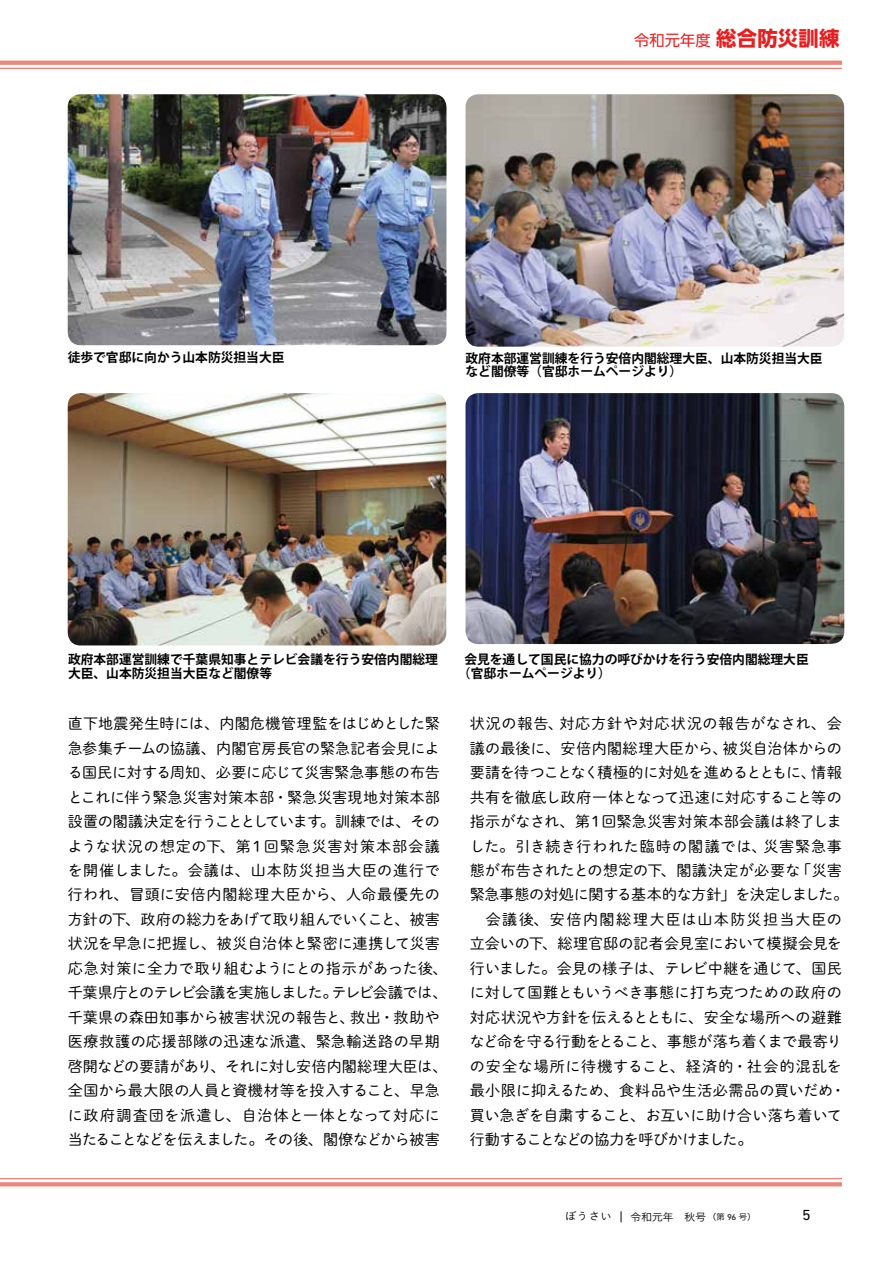
<style>
.page{position:relative;width:893px;height:1263px;background:#fff}
.page>*{position:absolute;margin:0;border:0;box-sizing:border-box;transform-origin:0 0}
.t1{font:700 20.4px "UD Shin Go NT Pro";letter-spacing:.01em;color:#e71f20}
.t2{font:15.15px/24.5px "Shuei M Go Std L";color:#000}
.t3{font:15.15px "Shuei M Go Std L";letter-spacing:-.05em;color:#000}
.t4{font:15.15px "Shuei M Go Std L";letter-spacing:.045em;color:#000}
.t5{font:15.15px "Shuei M Go Std L";letter-spacing:.06em;color:#000}
.t6{font:15.15px "Shuei M Go Std L";letter-spacing:-.03em;color:#000}
.t7{font:15.15px "Shuei M Go Std L";letter-spacing:-.025em;color:#000}
.t8{font:15.15px "Shuei M Go Std L";letter-spacing:.02em;color:#000}
.t9{font:15.15px "Shuei M Go Std L";letter-spacing:.035em;color:#000}
.t10{font:15.15px "Shuei M Go Std L";letter-spacing:.085em;color:#000}
.t11{font:15.15px "Shuei M Go Std L";letter-spacing:-.08em;color:#000}
.t12{font:15.15px "Shuei M Go Std L";letter-spacing:-.06em;color:#000}
.t13{font:15.15px "UD Shin Go NT Pro";letter-spacing:.01em;color:#e71f20}
.t14{font:14.85px "DIN Next LT Pro";color:#000;scale:1.07 1}
.t15{font:700 12.75px/13.8px "Koz Go Pro";color:#000}
.t16{font:10.65px "Koburina Go Std W3";letter-spacing:-.04em;color:#000;scale:1.06 1}
.t17{font:8.55px "Koburina Go Std W3";color:#000;scale:1.06 1}
.s1{font-family:"DIN Next LT Pro"}
</style>
<div class="page">
<svg style="left:1px;top:61px;width:841px;height:4px;background:#ed8a7e"></svg>
<hr style="left:0;top:68px;width:842px;height:1px;background:#ed867a">
<hr style="left:0;top:1178px;width:842px;height:1px;background:#ed867a">
<svg style="left:0;top:1182px;width:842px;height:4px;background:#ed8b80"></svg>
<img style="left:68px;top:94px;width:378px;height:251px">
<img style="left:465px;top:393px;width:379px;height:251px">
<img style="left:465px;top:94px;width:379px;height:253px">
<img style="left:68px;top:393px;width:378px;height:252px">
<h1 class="t1" style="left:716px;top:21px;width:125px">総合防災訓練</h1>
<p class="t13" style="left:634px;top:28px;width:78px">令和元年度</p>
<p class="t15" style="left:68px;top:352px;width:218px">徒歩で官邸に向かう山本防災担当大臣</p>
<p class="t15" style="left:465px;top:352px;width:359px">政府本部運営訓練を行う安倍内閣総理大臣、山本防災担当大臣など閣僚等（官邸ホームページより(</p>
<p class="t15" style="left:68px;top:653px;width:371px">政府本部運営訓練で千葉県知事とテレビ会議を行う安倍内閣総理大臣、山本防災担当大臣など閣僚等</p>
<p class="t2" style="left:68px;top:711px;width:374px;text-align:right">直下地震発生時には、内閣危機管理監をはじめとした緊急参集チームの協議、内閣官房長官の緊急記者会見による国民に対する周知、必要に応じて災害緊急事態の布告とこれに伴う緊急災害対策本部・緊急災害現地対策本部。訓練では、その</p>
<p class="t3" style="left:68px;top:810px;width:256px">設置の閣議決定を行うこととしています</p>
<p class="t5" style="left:68px;top:835px;width:374px">ような状況の想定の下、第１回緊急災害対策本部会議</p>
<p class="t4" style="left:68px;top:859px;width:374px">を開催しました。会議は、山本防災担当大臣の進行で</p>
<p class="t9" style="left:68px;top:884px;width:374px">行われ、冒頭に安倍内閣総理大臣から、人命最優先の</p>
<p class="t3" style="left:68px;top:908px;width:374px">方針の下、政府の総力をあげて取り組んでいくこと、被害</p>
<p class="t2" style="left:68px;top:931px;width:374px">状況を早急に把握し、被災自治体と緊密に連携して災害</p>
<p class="t8" style="left:68px;top:957px;width:381px">応急対策に全力で取り組むようにとの指示があった後、</p>
<p class="t12" style="left:331px;top:981px;width:118px">テレビ会議では、</p>
<p class="t11" style="left:68px;top:981px;width:271px">千葉県庁とのテレビ会議を実施しました。</p>
<p class="t2" style="left:68px;top:1004px;width:381px">千葉県の森田知事から被害状況の報告と、<br>医療救護の応援部隊の迅速な派遣、緊急輸送路の早期啓開などの要請があり、それに対し安倍内閣総理大臣は、全国から最大限の人員と資機材等を投入すること、早急に政府調査団を派遣し、自治体と一体となって対応に当たることなどを伝えました。その後、閣僚などから被害</p>
<p class="t2" style="left:350px;top:1004px;width:91px">救出・救助や</p>
<p class="t15" style="left:458px;top:653px;width:352px;text-indent:6px">会見を通して国民に協力の呼びかけを行う安倍内閣総理大臣（官邸ホームページより(</p>
<p class="t4" style="left:559px;top:712px;width:284px">対応方針や対応状況の報告がなされ、会</p>
<p class="t2" style="left:470px;top:711px;width:95px">状況の報告、</p>
<p class="t2" style="left:470px;top:735px;width:259px">議の最後に、安倍内閣総理大臣から、</p>
<p class="t6" style="left:723px;top:737px;width:121px">被災自治体からの</p>
<p class="t6" style="left:470px;top:761px;width:348px">要請を待つことなく積極的に対処を進めるとともに、</p>
<p class="t2" style="left:470px;top:784px;width:374px">共有を徹底し政府一体となって迅速に対応すること等の</p>
<p class="t2" style="left:470px;top:809px;width:374px">指示がなされ、第１回緊急災害対策本部会議は終了しま</p>
<p class="t2" style="left:763px;top:833px;width:80px">災害緊急事</p>
<p class="t2" style="left:811px;top:760px;width:32px">情報</p>
<p class="t4" style="left:470px;top:835px;width:298px">した。引き続き行われた臨時の閣議では、</p>
<p class="t2" style="left:470px;top:857px;width:332px">態が布告されたとの想定の下、閣議決定が必要な</p>
<p class="t7" style="left:470px;top:884px;width:380px">緊急事態の対処に関する基本的な方針」を決定しました。</p>
<p class="t10" style="left:486px;top:908px;width:358px">会議後、安倍内閣総理大臣は山本防災担当大臣の</p>
<p class="t2" style="left:470px;top:931px;width:374px">立会いの下、総理官邸の記者会見室において模擬会見を</p>
<p class="t2" style="left:470px;top:955px;width:374px">行いました。会見の様子は、テレビ中継を通じて、国民</p>
<p class="t2" style="left:470px;top:980px;width:374px">に対して国難ともいうべき事態に打ち克つための政府の</p>
<p class="t2" style="left:470px;top:1004px;width:374px">対応状況や方針を伝えるとともに、安全な場所への避難</p>
<p class="t3" style="left:470px;top:1030px;width:374px">など命を守る行動をとること、事態が落ち着くまで最寄り</p>
<p class="t5" style="left:470px;top:1055px;width:374px">の安全な場所に待機すること、経済的・社会的混乱を</p>
<p class="t2" style="left:831px;top:1078px;width:17px">・</p>
<p class="t2" style="left:796px;top:857px;width:47px">「災害</p>
<p class="t2" style="left:470px;top:1078px;width:374px">最小限に抑えるため、食料品や生活必需品の買いだめ買い急ぎを自粛すること、お互いに助け合い落ち着いて行動することなどの協力を呼びかけました。</p>
<p class="t16" style="left:565px;top:1208px;width:46px">ぼうさい</p>
<p class="t16" style="left:630px;top:1209px;width:73px">令和元年　秋号</p>
<p class="t17" style="left:707px;top:1210px;width:47px">（第 <span class="s1">96</span> 号(</p>
<p class="t14" style="left:802px;top:1206px;width:10px">5</p>
</div>
